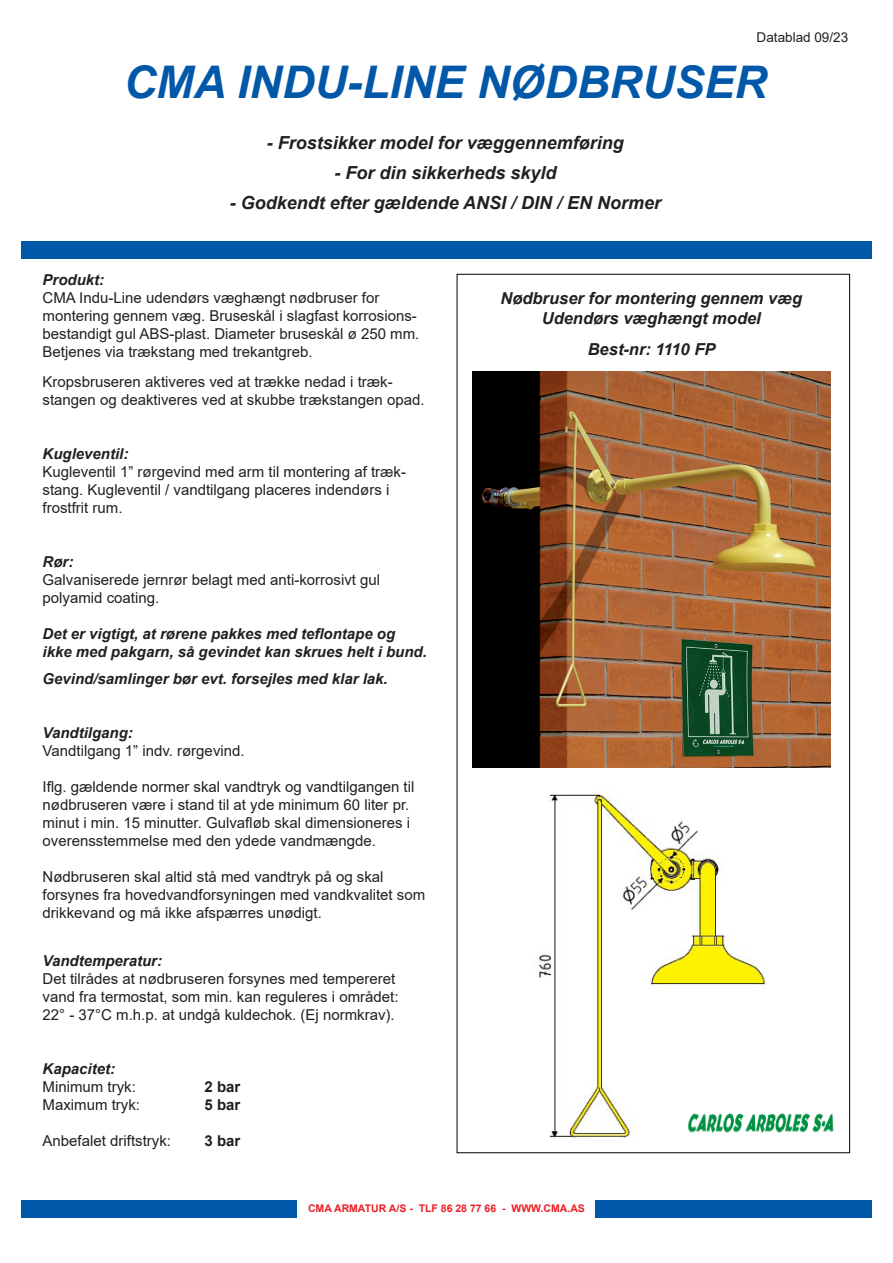
<style>
.page{position:relative;width:893px;height:1263px;background:#fff}
.page>*{position:absolute;margin:0;border:0;box-sizing:border-box;transform-origin:0 0}
.t1{font:italic 700 45px "Arial";color:#0157a8}
.t2{font:italic 700 18px "Arial";color:#231f20}
.t3{font:italic 700 16.5px "Arial";color:#231f20}
.t4{font:15px/18px "Arial";color:#231f20}
.t5{font:italic 700 15px "Arial";color:#231f20}
.t6{font:700 15px "Arial";color:#231f20}
.t7{font:13.5px "Arial";color:#231f20}
.t8{font:700 10.5px "Arial";color:#ee1d23}
</style>
<div class="page">
<div style="left:21px;top:241px;width:851px;height:17px;background:#0157a8"></div>
<div style="left:21px;top:1201px;width:851px;height:17px;background:#0157a8"></div>
<div style="left:298px;top:1198px;width:297px;height:21px;background:#fff"></div>
<img style="left:472px;top:372px;width:359px;height:395px">
<img style="left:538px;top:788px;width:228px;height:351px">
<img style="left:683px;top:1106px;width:151px;height:29px">
<p class="t7" style="left:757px;top:28px;width:93px">Datablad 09/23</p>
<p class="t1" style="left:124px;top:52px;width:645px">CMA INDU-LINE NØDBRUSER</p>
<p class="t2" style="left:267px;top:131px;width:359px">- Frostsikker model for væggennemføring</p>
<p class="t2" style="left:334px;top:161px;width:224px">- For din sikkerheds skyld</p>
<p class="t2" style="left:230px;top:191px;width:433px">- Godkendt efter gældende ANSI / DIN / EN Normer</p>
<p class="t5" style="left:43px;top:270px;width:63px">Produkt:</p>
<p class="t4" style="left:43px;top:289px;width:338px">CMA Indu-Line udendørs væghængt nødbruser for</p>
<p class="t4" style="left:43px;top:307px;width:378px">montering gennem væg. Bruseskål i slagfast korrosions&shy;bestandigt gul ABS-plast. Diameter bruseskål ø 250 mm.</p>
<p class="t4" style="left:43px;top:343px;width:272px">Betjenes via trækstang med trekantgreb.</p>
<p class="t4" style="left:43px;top:373px;width:352px">Kropsbruseren aktiveres ved at trække nedad i træk-</p>
<p class="t4" style="left:43px;top:391px;width:383px">stangen og deaktiveres ved at skubbe trækstangen opad.</p>
<p class="t5" style="left:43px;top:444px;width:87px">Kugleventil:</p>
<p class="t4" style="left:43px;top:463px;width:365px">Kugleventil 1” rørgevind med arm til montering af træk&shy;stang. Kugleventil / vandtilgang placeres indendørs i frostfrit rum.</p>
<p class="t5" style="left:43px;top:552px;width:32px">Rør:</p>
<p class="t4" style="left:43px;top:571px;width:339px">Galvaniserede jernrør belagt med anti-korrosivt gul</p>
<p class="t4" style="left:43px;top:589px;width:118px">polyamid coating.</p>
<p class="t5" style="left:43px;top:624px;width:354px">Det er vigtigt, at rørene pakkes med teflontape og</p>
<p class="t5" style="left:43px;top:642px;width:386px">ikke med pakgarn, så gevindet kan skrues helt i bund.</p>
<p class="t5" style="left:43px;top:669px;width:347px">Gevind/samlinger bør evt. forsejles med klar lak.</p>
<p class="t5" style="left:43px;top:723px;width:92px">Vandtilgang:</p>
<p class="t4" style="left:43px;top:742px;width:204px">Vandtilgang 1” indv. rørgevind.</p>
<p class="t4" style="left:43px;top:778px;width:373px">Iflg. gældende normer skal vandtryk og vandtilgangen til</p>
<p class="t4" style="left:43px;top:796px;width:369px;text-align:justify">nødbruseren være i stand til at yde minimum 60 liter pr. minut i min. 15 minutter. Gulvafløb skal dimensioneres i overensstemmelse med den ydede vandmængde.</p>
<p class="t4" style="left:43px;top:868px;width:384px">Nødbruseren skal altid stå med vandtryk på og skal forsynes fra hovedvandforsyningen med vandkvalitet som drikkevand og må ikke afspærres unødigt.</p>
<p class="t5" style="left:43px;top:951px;width:121px">Vandtemperatur:</p>
<p class="t4" style="left:43px;top:970px;width:354px">Det tilrådes at nødbruseren forsynes med tempereret</p>
<p class="t4" style="left:43px;top:988px;width:357px">vand fra termostat, som min. kan reguleres i området:</p>
<p class="t4" style="left:43px;top:1006px;width:354px">22° - 37°C m.h.p. at undgå kuldechok. (Ej normkrav).</p>
<p class="t5" style="left:43px;top:1059px;width:74px">Kapacitet:</p>
<p class="t4" style="left:43px;top:1078px;width:95px">Minimum tryk:</p>
<p class="t6" style="left:205px;top:1076px;width:37px">2 bar</p>
<p class="t4" style="left:43px;top:1096px;width:99px">Maximum tryk:</p>
<p class="t6" style="left:205px;top:1094px;width:37px">5 bar</p>
<p class="t4" style="left:43px;top:1132px;width:130px">Anbefalet driftstryk:</p>
<p class="t6" style="left:205px;top:1130px;width:37px">3 bar</p>
<p class="t3" style="left:500px;top:287px;width:303px">Nødbruser for montering gennem væg</p>
<p class="t3" style="left:542px;top:307px;width:221px">Udendørs væghængt model</p>
<p class="t3" style="left:588px;top:339px;width:129px">Best-nr: 1110 FP</p>
<p class="t8" style="left:308px;top:1201px;width:278px">CMA ARMATUR A/S - TLF 86 28 77 66 - WWW.CMA.AS</p>
</div>
